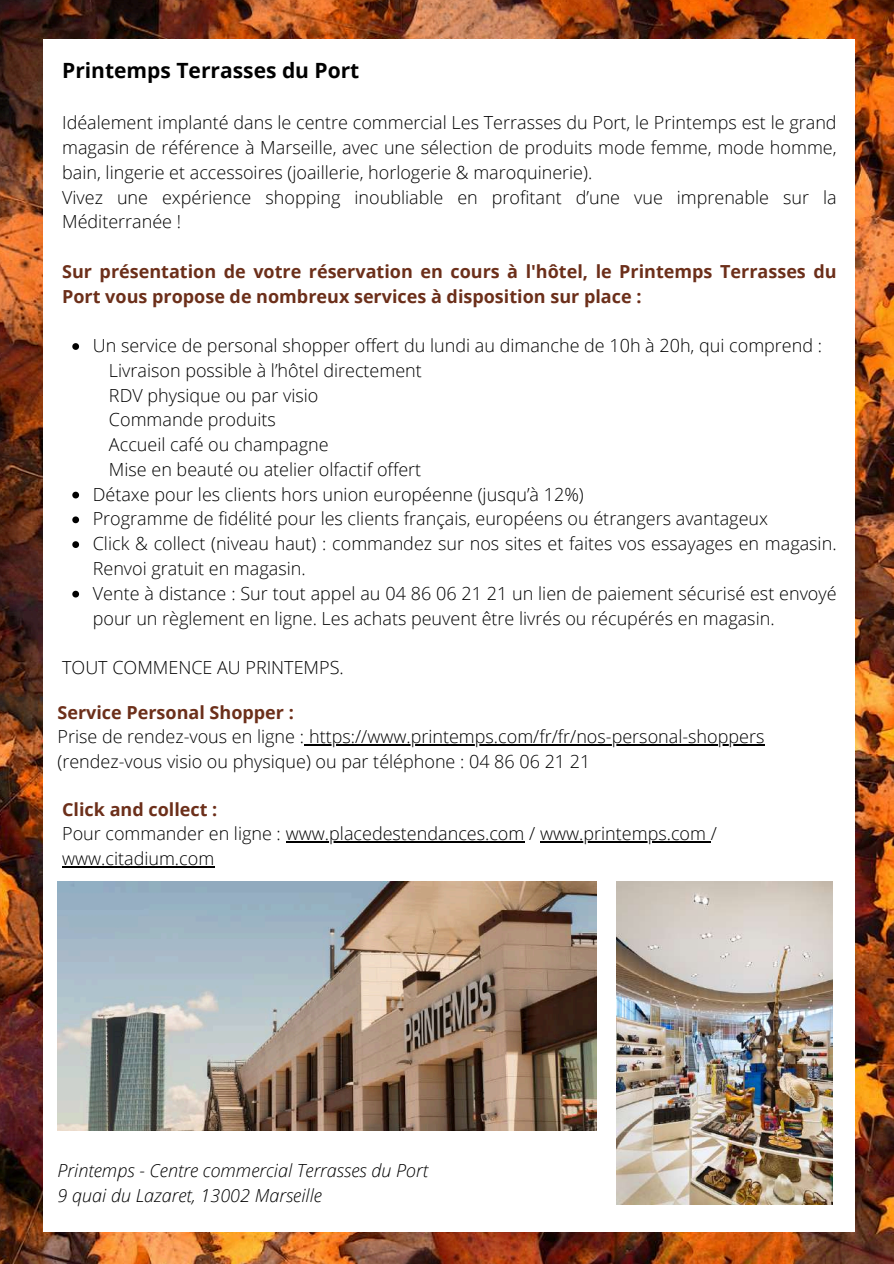
<style>
.page{position:relative;width:894px;height:1264px;background:#fff}
.page>*{position:absolute;margin:0;border:0;box-sizing:border-box;transform-origin:0 0}
.t1{font:700 21px "Open Sans";color:#000}
.t2{font:300 18px/24.8px "Open Sans";color:#000}
.t3{font:700 18px/24.8px "Open Sans";color:#6c2f1a}
.t4{font:italic 300 18px/24.8px "Open Sans";color:#000}
</style>
<div class="page">
<img style="left:0;top:0;width:893px;height:1263px">
<div style="left:44px;top:39px;width:811px;height:1192px;background:#fff"></div>
<img style="left:57px;top:881px;width:539px;height:249px">
<img style="left:616px;top:881px;width:216px;height:323px">
<svg style="left:72px;top:343px;width:7px;height:7px"></svg>
<svg style="left:72px;top:491px;width:7px;height:7px"></svg>
<svg style="left:72px;top:516px;width:7px;height:7px"></svg>
<svg style="left:72px;top:541px;width:7px;height:7px"></svg>
<svg style="left:72px;top:590px;width:7px;height:7px"></svg>
<hr style="left:309px;top:744px;width:455px;height:1px;background:#000">
<hr style="left:286px;top:841px;width:238px;height:1px;background:#000">
<hr style="left:540px;top:841px;width:170px;height:1px;background:#000">
<hr style="left:62px;top:866px;width:152px;height:1px;background:#000">
<p class="t1" style="left:62px;top:55px;width:298px">Printemps Terrasses du Port</p>
<p class="t2" style="left:62px;top:110px;width:775px">Idéalement implanté dans le centre commercial Les Terrasses du Port, le Printemps est le grand magasin de référence à Marseille, avec une sélection de produits mode femme, mode homme, bain, lingerie et accessoires (joaillerie, horlogerie &amp; maroquinerie).<br>Vivez une expérience shopping inoubliable en profitant d’une vue imprenable sur la Méditerranée !</p>
<p class="t3" style="left:62px;top:258px;width:775px">Sur présentation de votre réservation en cours à l'hôtel, le Printemps Terrasses du<br>Port vous propose de nombreux services à disposition sur place :</p>
<p class="t2" style="left:93px;top:333px;width:730px">Un service de personal shopper offert du lundi au dimanche de 10h à 20h, qui comprend :</p>
<p class="t2" style="left:109px;top:357px;width:314px">Livraison possible à l’hôtel directement</p>
<p class="t2" style="left:109px;top:382px;width:211px">RDV physique ou par visio</p>
<p class="t2" style="left:109px;top:407px;width:168px">Commande produits</p>
<p class="t2" style="left:109px;top:432px;width:221px">Accueil café ou champagne</p>
<p class="t2" style="left:109px;top:456px;width:314px">Mise en beauté ou atelier olfactif offert</p>
<p class="t2" style="left:93px;top:481px;width:492px">Détaxe pour les clients hors union européenne (jusqu’à 12%)</p>
<p class="t2" style="left:93px;top:506px;width:676px">Programme de fidélité pour les clients français, européens ou étrangers avantageux</p>
<p class="t2" style="left:93px;top:531px;width:745px">Click &amp; collect (niveau haut) : commandez sur nos sites et faites vos essayages en magasin.</p>
<p class="t2" style="left:93px;top:555px;width:214px">Renvoi gratuit en magasin.</p>
<p class="t2" style="left:93px;top:580px;width:745px">Vente à distance : Sur tout appel au 04 86 06 21 21 un lien de paiement sécurisé est envoyé</p>
<p class="t2" style="left:93px;top:605px;width:683px">pour un règlement en ligne. Les achats peuvent être livrés ou récupérés en magasin.</p>
<p class="t2" style="left:62px;top:654px;width:283px">TOUT COMMENCE AU PRINTEMPS.</p>
<p class="t3" style="left:57px;top:699px;width:238px">Service Personal Shopper :</p>
<p class="t2" style="left:57px;top:724px;width:708px">Prise de rendez-vous en ligne : https://www.printemps.com/fr/fr/nos-personal-shoppers (rendez-vous visio ou physique) ou par téléphone : 04 86 06 21 21</p>
<p class="t3" style="left:62px;top:796px;width:157px">Click and collect :</p>
<p class="t2" style="left:62px;top:821px;width:656px">Pour commander en ligne : www.placedestendances.com / www.printemps.com / www.citadium.com</p>
<p class="t4" style="left:57px;top:1157px;width:372px">Printemps - Centre commercial Terrasses du Port<br>9 quai du Lazaret, 13002 Marseille</p>
</div>
